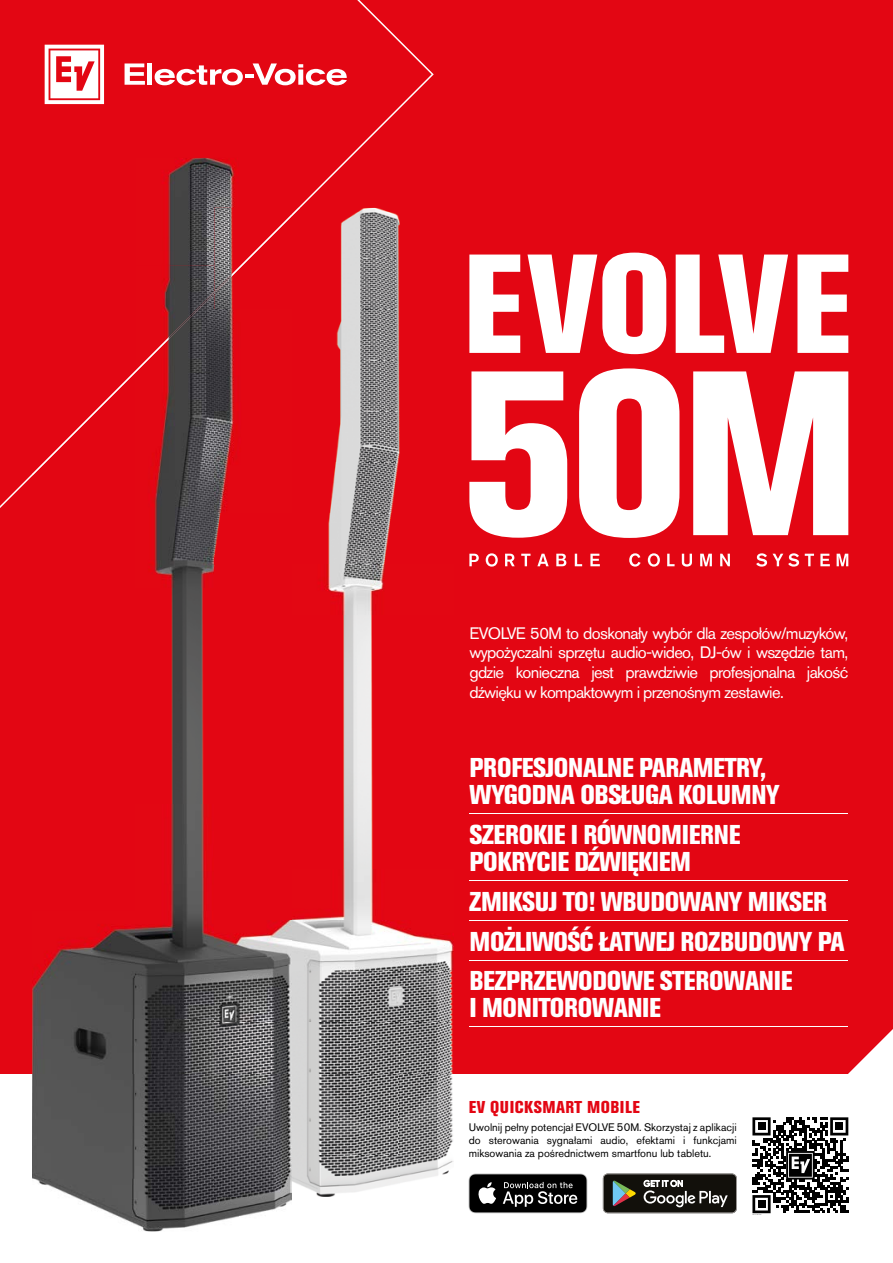
<style>
.page{position:relative;width:893px;height:1263px;background:#fff}
.page>*{position:absolute;margin:0;border:0;box-sizing:border-box;transform-origin:0 0}
.t1{font:800 condensed 27px/27px "Akzidenz Grotesk Pro";letter-spacing:-.01em;color:#fff}
.t2{font:800 condensed 17.1px "Akzidenz Grotesk Pro";letter-spacing:.03em;color:#e30613}
.t3{font:16.5px/19.8px "Akzidenz Grotesk Pro";letter-spacing:-.04em;color:#fff;text-align:justify}
.t4{font:10.8px/13px "Akzidenz Grotesk Pro";color:#000;text-align:justify}
.s1{font-size:11.4px}
</style>
<div class="page">
<div style="left:0;top:0;width:893px;height:1073px;background:#e30613"></div>
<svg style="left:0;top:0;width:434px;height:508px"></svg>
<svg style="left:125px;top:63px;width:20px;height:22px"></svg>
<div style="left:147px;top:63px;width:5px;height:22px;background:#fff"></div>
<svg style="left:155px;top:63px;width:192px;height:22px"></svg>
<svg style="left:45px;top:45px;width:59px;height:59px"></svg>
<hr style="left:469px;top:813px;width:379px;height:1px;background:#fff">
<hr style="left:469px;top:880px;width:379px;height:1px;background:#fff">
<hr style="left:469px;top:920px;width:379px;height:1px;background:#fff">
<hr style="left:469px;top:960px;width:379px;height:1px;background:#fff">
<hr style="left:469px;top:1026px;width:379px;height:1px;background:#fff">
<img style="left:214px;top:208px;width:239px;height:989px">
<svg style="left:291px;top:208px;width:9px;height:9px"></svg>
<img style="left:32px;top:266px;width:182px;height:913px">
<img style="left:34px;top:1179px;width:206px;height:52px">
<img style="left:239px;top:1197px;width:52px;height:34px">
<img style="left:32px;top:158px;width:208px;height:108px">
<img style="left:239px;top:158px;width:52px;height:50px">
<img style="left:123px;top:292px;width:91px;height:92px">
<img style="left:78px;top:383px;width:45px;height:48px">
<img style="left:32px;top:428px;width:46px;height:48px">
<img style="left:214px;top:215px;width:77px;height:79px">
<svg style="left:469px;top:255px;width:51px;height:98px"></svg>
<svg style="left:527px;top:253px;width:139px;height:101px"></svg>
<svg style="left:676px;top:255px;width:112px;height:98px"></svg>
<svg style="left:797px;top:255px;width:51px;height:98px"></svg>
<svg style="left:469px;top:371px;width:98px;height:167px"></svg>
<svg style="left:579px;top:368px;width:100px;height:170px"></svg>
<svg style="left:693px;top:371px;width:155px;height:164px"></svg>
<svg style="left:469px;top:554px;width:10px;height:12px"></svg>
<svg style="left:486px;top:553px;width:12px;height:14px"></svg>
<svg style="left:505px;top:554px;width:10px;height:12px"></svg>
<svg style="left:521px;top:554px;width:9px;height:12px"></svg>
<svg style="left:537px;top:554px;width:12px;height:12px"></svg>
<svg style="left:556px;top:554px;width:10px;height:12px"></svg>
<svg style="left:575px;top:554px;width:7px;height:12px"></svg>
<svg style="left:590px;top:554px;width:10px;height:12px"></svg>
<svg style="left:629px;top:553px;width:12px;height:14px"></svg>
<svg style="left:648px;top:553px;width:12px;height:14px"></svg>
<svg style="left:667px;top:554px;width:8px;height:12px"></svg>
<svg style="left:682px;top:554px;width:10px;height:13px"></svg>
<svg style="left:700px;top:554px;width:12px;height:12px"></svg>
<svg style="left:720px;top:554px;width:10px;height:12px"></svg>
<svg style="left:756px;top:553px;width:43px;height:14px"></svg>
<svg style="left:805px;top:554px;width:9px;height:12px"></svg>
<svg style="left:820px;top:554px;width:10px;height:12px"></svg>
<svg style="left:837px;top:554px;width:11px;height:12px"></svg>
<svg style="left:469px;top:1173px;width:118px;height:40px;background:#333"></svg>
<svg style="left:603px;top:1173px;width:134px;height:40px;background:#3c3c36"></svg>
<svg style="left:752px;top:1029px;width:141px;height:184px"></svg>
<p class="t3" style="left:469px;top:623px;width:380px">EVOLVE 50M to doskonały wybór dla zespołów/muzyków, wypożyczalni sprzętu audio-wideo, DJ-ów i wszędzie tam, gdzie konieczna jest prawdziwie profesjonalna jakość dźwięku w kompaktowym i przenośnym zestawie.</p>
<h1 class="t1" style="left:469px;top:754px;width:312px">PROFESJONALNE PARAMETRY,<br>WYGODNA OBSŁUGA KOLUMNY</h1>
<h1 class="t1" style="left:469px;top:821px;width:273px">SZEROKIE I RÓWNOMIERNE<br>POKRYCIE DŹWIĘKIEM</h1>
<h1 class="t1" style="left:469px;top:881px;width:376px;line-height:39.8px">ZMIKSUJ TO! WBUDOWANY MIKSER<br>MOŻLIWOŚĆ ŁATWEJ ROZBUDOWY PA<br>BEZPRZEWODOWE STEROWANIE</h1>
<h1 class="t1" style="left:469px;top:994px;width:193px">I MONITOROWANIE</h1>
<p class="t2" style="left:469px;top:1096px;width:172px">EV QUICKSMART MOBILE</p>
<p class="t4" style="left:469px;top:1120px;width:269px">Uwolnij pełny potencjał EVOLVE <span class="s1">50</span>M. Skorzystaj z aplikacji do sterowania sygnałami audio, efektami i funkcjami miksowania za pośrednictwem smartfonu lub tabletu.</p>
</div>
